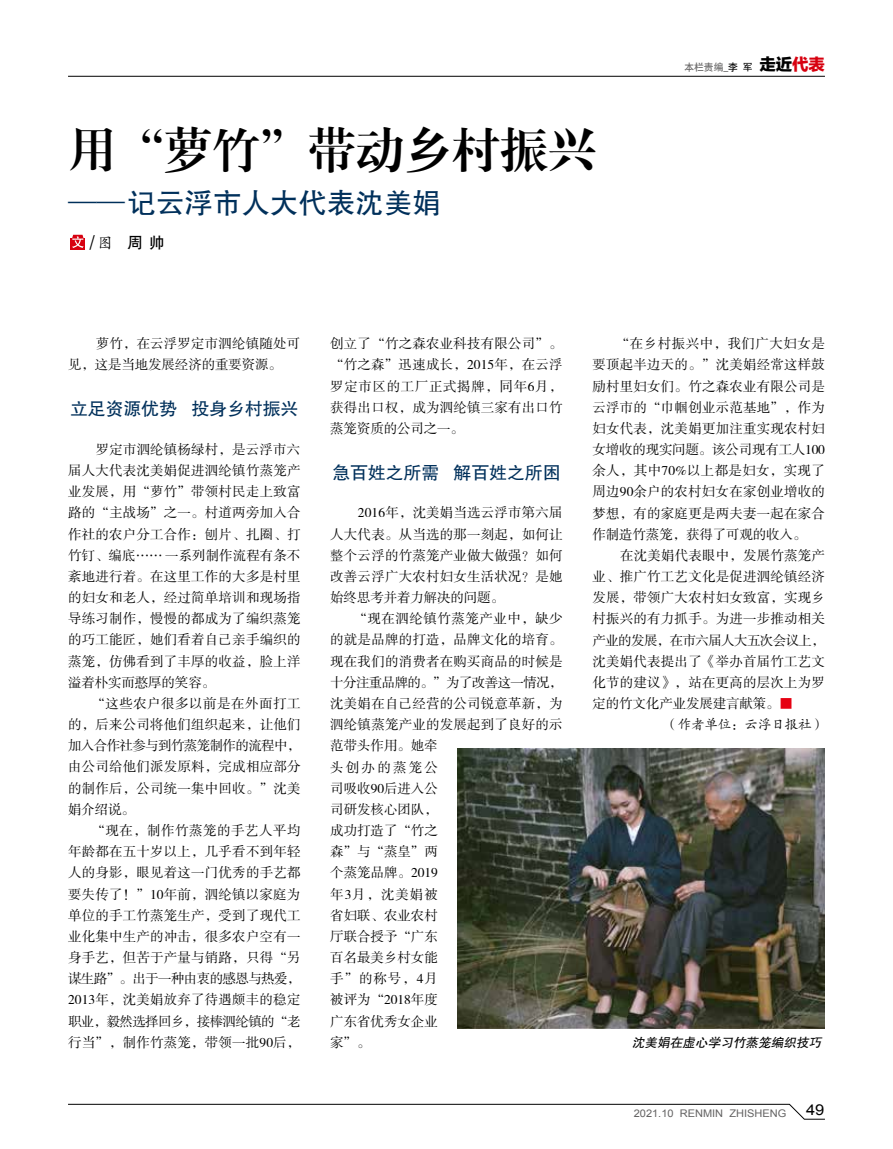
<style>
.page{position:relative;width:893px;height:1149px;background:#fff}
.page>*{position:absolute;margin:0;border:0;box-sizing:border-box;transform-origin:0 0}
.t1{font:48px "FZXBSJW GB1 0";color:#000}
.t2{font:28.5px "FZHTJW GB1 0";color:#00305b}
.t3{font:18px "FZHTJW GB1 0";letter-spacing:-.01em;color:#00305b}
.t4{font:15px "Heiti CSEG Medium GB";color:#000}
.t5{font:15px "Arial";color:#000;scale:1.1 1}
.t6{font:13.5px/21.1px "FZSSJW GB1 0";letter-spacing:.015em;color:#000;text-align:justify}
.t7{font:13.5px "FZKTJW GB1 0";letter-spacing:-.01em;color:#000}
.t8{font:italic 12.75px "FZHTJW GB1 0";color:#000}
.t9{font:10.5px "Arial";color:#636262;scale:1.05 1}
.t10{font:9.75px "Heiti CSEG Medium GB";color:#636262}
.s1{font-family:"FZKTJW GB1 0"}
.s2{color:#000}
.s3{font-family:"FZLTTHJW GB1 0";font-size:16.5px;color:#000}
.s4{font-family:"FZLTTHJW GB1 0";font-size:16.5px;color:#d7000f}
.s5{color:#e60012}
</style>
<div class="page">
<svg style="left:68px;top:1103px;width:757px;height:16px"></svg>
<hr style="left:68px;top:76px;width:757px;height:1px;background:#000">
<div style="left:71px;top:238px;width:14px;height:11px;background:#d7000f"></div>
<svg style="left:72px;top:235px;width:12px;height:13px"></svg>
<img style="left:458px;top:748px;width:367px;height:280px">
<h1 class="t1" style="left:68px;top:123px;width:530px">用“萝竹”带动乡村振兴</h1>
<h2 class="t2" style="left:68px;top:187px;width:374px">──记云浮市人大代表沈美娟</h2>
<p class="t4" style="left:88px;top:235px;width:78px">/<span class="s1">图</span> 周 帅</p>
<p class="t10" style="left:684px;top:62px;width:142px">本栏责编_<span class="s2">李 军</span> <span class="s3">走近</span><span class="s4">代表</span></p>
<p class="t6" style="left:68px;top:333px;width:234px;text-indent:28px">萝竹，在云浮罗定市泗纶镇随处可见，这是当地发展经济的重要资源。</p>
<h3 class="t3" style="left:70px;top:399px;width:230px">立足资源优势 投身乡村振兴</h3>
<p class="t6" style="left:68px;top:439px;width:234px;text-indent:28px">罗定市泗纶镇杨绿村，是云浮市六届人大代表沈美娟促进泗纶镇竹蒸笼产业发展，用“萝竹”带领村民走上致富路的“主战场”之一。村道两旁加入合作社的农户分工合作：刨片、扎圈、打竹钉、编底…… 一系列制作流程有条不紊地进行着。在这里工作的大多是村里的妇女和老人，经过简单培训和现场指导练习制作，慢慢的都成为了编织蒸笼的巧工能匠，她们看着自己亲手编织的蒸笼，仿佛看到了丰厚的收益，脸上洋溢着朴实而憨厚的笑容。</p>
<p class="t6" style="left:68px;top:693px;width:234px;text-indent:23px">“这些农户很多以前是在外面打工的，后来公司将他们组织起来，让他们加入合作社参与到竹蒸笼制作的流程中，由公司给他们派发原料，完成相应部分的制作后，公司统一集中回收。”沈美娟介绍说。</p>
<p class="t6" style="left:68px;top:820px;width:234px;text-indent:23px">“现在，制作竹蒸笼的手艺人平均年龄都在五十岁以上，几乎看不到年轻人的身影，眼见着这一门优秀的手艺都要失传了！”10年前，泗纶镇以家庭为单位的手工竹蒸笼生产，受到了现代工业化集中生产的冲击，很多农户空有一身手艺，但苦于产量与销路，只得“另谋生路”。出于一种由衷的感恩与热爱，2013年，沈美娟放弃了待遇颇丰的稳定职业，毅然选择回乡，接棒泗纶镇的“老行当”，制作竹蒸笼，带领一批90后，</p>
<p class="t6" style="left:330px;top:333px;width:234px">创立了“竹之森农业科技有限公司”。“竹之森”迅速成长，2015年，在云浮罗定市区的工厂正式揭牌，同年6月，获得出口权，成为泗纶镇三家有出口竹蒸笼资质的公司之一。</p>
<h3 class="t3" style="left:332px;top:462px;width:230px">急百姓之所需 解百姓之所困</h3>
<p class="t6" style="left:330px;top:503px;width:234px;text-indent:28px">2016年，沈美娟当选云浮市第六届人大代表。从当选的那一刻起，如何让整个云浮的竹蒸笼产业做大做强？如何改善云浮广大农村妇女生活状况？是她始终思考并着力解决的问题。</p>
<p class="t6" style="left:330px;top:608px;width:234px;text-align:left;text-indent:23px">“现在泗纶镇竹蒸笼产业中，缺少的就是品牌的打造，品牌文化的培育。现在我们的消费者在购买商品的时候是十分注重品牌的。”为了改善这一情况，沈美娟在自己经营的公司锐意革新，为泗纶镇蒸笼产业的发展起到了良好的示范带头作用。她牵<br>头创办的蒸笼公<br>司吸收90后进入公<br>司研发核心团队，<br>成功打造了“竹之<br>森”与“蒸皇”两<br>个蒸笼品牌。2019<br>年3月，沈美娟被<br>省妇联、农业农村<br>厅联合授予“广东<br>百名最美乡村女能<br>手”的称号，4月<br>被评为“2018年度<br>广东省优秀女企业<br>家”。</p>
<p class="t6" style="left:592px;top:333px;width:234px;text-indent:23px">“在乡村振兴中，我们广大妇女是要顶起半边天的。”沈美娟经常这样鼓励村里妇女们。竹之森农业有限公司是云浮市的“巾帼创业示范基地”，作为妇女代表，沈美娟更加注重实现农村妇女增收的现实问题。该公司现有工人100余人，其中70%以上都是妇女，实现了周边90余户的农村妇女在家创业增收的梦想，有的家庭更是两夫妻一起在家合作制造竹蒸笼，获得了可观的收入。</p>
<p class="t6" style="left:592px;top:545px;width:234px;text-indent:28px">在沈美娟代表眼中，发展竹蒸笼产业、推广竹工艺文化是促进泗纶镇经济发展，带领广大农村妇女致富，实现乡村振兴的有力抓手。为进一步推动相关产业的发展，在市六届人大五次会议上，沈美娟代表提出了《举办首届竹工艺文化节的建议》，站在更高的层次上为罗定的竹文化产业发展建言献策。<span class="s5">■</span></p>
<p class="t7" style="left:664px;top:717px;width:162px">（作者单位：云浮日报社）</p>
<p class="t8" style="left:632px;top:1035px;width:193px">沈美娟在虚心学习竹蒸笼编织技巧</p>
<p class="t9" style="left:634px;top:1105px;width:147px">2021.10 RENMIN ZHISHENG</p>
<p class="t5" style="left:806px;top:1099px;width:18px">49</p>
</div>
